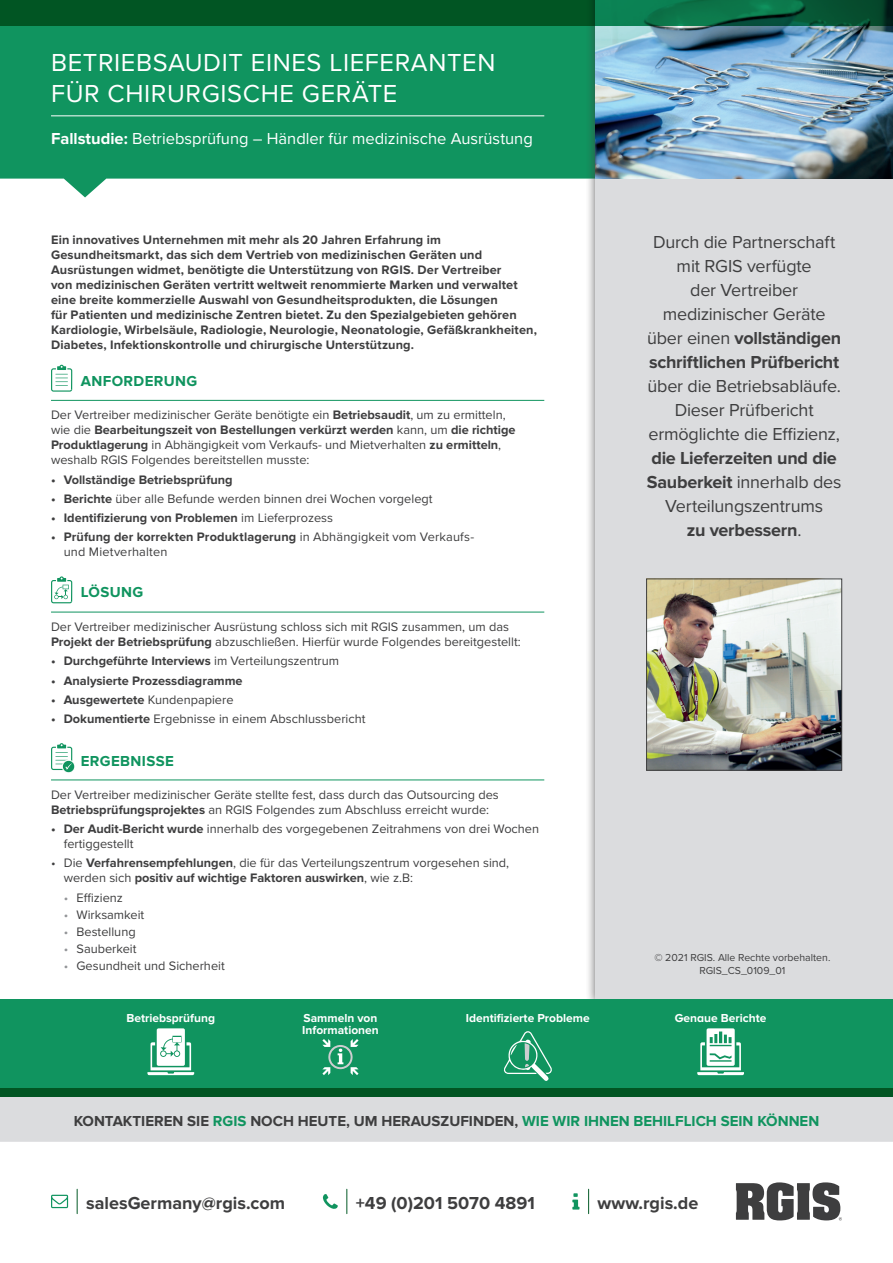
<style>
.page{position:relative;width:893px;height:1263px;background:#fff}
.page>*{position:absolute;margin:0;border:0;box-sizing:border-box;transform-origin:0 0}
.t1{font:25.5px/30.6px "Proxima Nova";letter-spacing:.025em;color:#fff}
.t2{font:18px/24px "Proxima Nova";letter-spacing:-.01em;color:#3e3e3f;text-align:center}
.t3{font:700 18px/24px "Proxima Nova";color:#3e3e3f;text-align:center}
.t4{font:16.5px "Proxima Nova";color:#fff}
.t5{font:700 15px "Proxima Nova";color:#3e3e3f}
.t6{font:700 15px "Proxima Nova";letter-spacing:.025em;color:#10945f}
.t7{font:12.75px/15px "Proxima Nova";color:#3e3e3f}
.t8{font:700 12.75px/15px "Proxima Nova";letter-spacing:.01em;color:#3e3e3f}
.t9{font:700 12px/12px "Proxima Nova";color:#fff}
.t10{font:700 12px "Proxima Nova A";color:#fff}
.t11{font:10.5px/12.6px "Proxima Nova";color:#3e3e3f;text-align:center}
.s1{font-weight:700}
.s2{font-weight:400}
.s3{color:#939598}
.s4{color:#10945f}
</style>
<div class="page">
<svg style="left:588px;top:1189px;width:1px;height:24px"></svg>
<svg style="left:572px;top:1193px;width:7px;height:16px"></svg>
<svg style="left:77px;top:1189px;width:1px;height:24px"></svg>
<svg style="left:51px;top:1195px;width:17px;height:13px"></svg>
<svg style="left:346px;top:1189px;width:1px;height:24px"></svg>
<svg style="left:323px;top:1194px;width:15px;height:15px"></svg>
<svg style="left:736px;top:1182px;width:106px;height:38px"></svg>
<svg style="left:0;top:26px;width:585px;height:171px;background:#299f70"></svg>
<hr style="left:51px;top:116px;width:493px;height:1px;background:#fff">
<hr style="left:51px;top:400px;width:493px;height:1px;background:#10945f">
<hr style="left:51px;top:612px;width:493px;height:1px;background:#10945f">
<hr style="left:51px;top:780px;width:493px;height:1px;background:#10945f">
<svg style="left:51px;top:365px;width:22px;height:27px"></svg>
<svg style="left:51px;top:576px;width:22px;height:27px"></svg>
<svg style="left:51px;top:743px;width:24px;height:30px"></svg>
<div style="left:585px;top:0;width:308px;height:1010px;background:#3e3e3f;opacity:.75"></div>
<div style="left:595px;top:0;width:298px;height:1001px;background:#dbdcde"></div>
<img style="left:648px;top:581px;width:192px;height:187px">
<div style="left:646px;top:579px;width:196px;height:191px;border:1px solid #3e3e3f"></div>
<img style="left:595px;top:26px;width:298px;height:153px">
<svg style="left:0;top:0;width:893px;height:26px;background:#035a2c"></svg>
<div style="left:0;top:1097px;width:893px;height:45px;background:#dbdcde"></div>
<div style="left:0;top:999px;width:893px;height:98px;background:#10945f"></div>
<div style="left:0;top:1089px;width:893px;height:8px;background:#015523"></div>
<svg style="left:147px;top:1028px;width:47px;height:47px"></svg>
<svg style="left:322px;top:1039px;width:37px;height:36px"></svg>
<svg style="left:697px;top:1028px;width:47px;height:47px"></svg>
<svg style="left:503px;top:1031px;width:49px;height:50px"></svg>
<h1 class="t1" style="left:51px;top:46px;width:446px">BETRIEBSAUDIT EINES LIEFERANTEN<br>FÜR CHIRURGISCHE GERÄTE</h1>
<p class="t4" style="left:51px;top:126px;width:483px"><span class="s1">Fallstudie:</span> Betriebsprüfung – Händler für medizinische Ausrüstung</p>
<p class="t8" style="left:51px;top:233px;width:488px">Ein innovatives Unternehmen mit mehr als 20 Jahren Erfahrung im Gesundheitsmarkt, das sich dem Vertrieb von medizinischen Geräten und Ausrüstungen widmet, benötigte die Unterstützung von RGIS. Der Vertreiber<br>von medizinischen Geräten vertritt weltweit renommierte Marken und verwaltet eine breite kommerzielle Auswahl von Gesundheitsprodukten, die Lösungen<br>für Patienten und medizinische Zentren bietet. Zu den Spezialgebieten gehören Kardiologie, Wirbelsäule, Radiologie, Neurologie, Neonatologie, Gefäßkrankheiten, Diabetes, Infektionskontrolle und chirurgische Unterstützung.</p>
<p class="t6" style="left:81px;top:372px;width:118px">ANFORDERUNG</p>
<p class="t7" style="left:51px;top:407px;width:466px">Der Vertreiber medizinischer Geräte benötigte ein <span class="s1">Betriebsaudit</span>, um zu ermitteln, wie die <span class="s1">Bearbeitungszeit von Bestellungen verkürzt werden</span> kann, um <span class="s1">die richtige Produktlagerung</span> in Abhängigkeit vom Verkaufs- und Mietverhalten <span class="s1">zu ermitteln</span>, weshalb RGIS Folgendes bereitstellen musste:</p>
<p class="t8" style="left:51px;top:472px;width:183px">• Vollständige Betriebsprüfung</p>
<p class="t7" style="left:51px;top:491px;width:383px"><span class="s1">• Berichte</span> über alle Befunde werden binnen drei Wochen vorgelegt</p>
<p class="t8" style="left:51px;top:511px;width:284px">• Identifizierung von Problemen <span class="s2">im Lieferprozess</span></p>
<p class="t7" style="left:64px;top:529px;width:412px;text-indent:-13px"><span class="s1">• Prüfung der korrekten Produktlagerung</span> in Abhängigkeit vom Verkaufs&shy;und Mietverhalten</p>
<p class="t6" style="left:81px;top:584px;width:64px">LÖSUNG</p>
<p class="t7" style="left:51px;top:619px;width:471px">Der Vertreiber medizinischer Ausrüstung schloss sich mit RGIS zusammen, um das<br><span class="s1">Projekt der Betriebsprüfung</span> abzuschließen. Hierfür wurde Folgendes bereitgestellt:</p>
<p class="t8" style="left:51px;top:654px;width:290px">• Durchgeführte Interviews <span class="s2">im Verteilungszentrum</span></p>
<p class="t8" style="left:51px;top:673px;width:193px">• Analysierte Prozessdiagramme</p>
<p class="t8" style="left:51px;top:693px;width:184px">• Ausgewertete <span class="s2">Kundenpapiere</span></p>
<p class="t7" style="left:51px;top:711px;width:316px"><span class="s1">• Dokumentierte</span> Ergebnisse in einem Abschlussbericht</p>
<p class="t6" style="left:81px;top:752px;width:95px">ERGEBNISSE</p>
<p class="t7" style="left:51px;top:787px;width:449px">Der Vertreiber medizinischer Geräte stellte fest, dass durch das Outsourcing des<br><span class="s1">Betriebsprüfungsprojektes</span> an RGIS Folgendes zum Abschluss erreicht wurde:</p>
<p class="t7" style="left:64px;top:821px;width:477px;text-indent:-13px"><span class="s1">• Der Audit-Bericht wurde</span> innerhalb des vorgegebenen Zeitrahmens von drei Wochen fertiggestellt</p>
<p class="t7" style="left:64px;top:855px;width:447px;text-indent:-13px">• Die <span class="s1">Verfahrensempfehlungen</span>, die für das Verteilungszentrum vorgesehen sind, werden sich <span class="s1">positiv auf wichtige Faktoren auswirken</span>, wie z.B:</p>
<p class="t7" style="left:64px;top:889px;width:61px"><span class="s3">•</span> Effizienz</p>
<p class="t7" style="left:64px;top:906px;width:82px"><span class="s3">•</span> Wirksamkeit</p>
<p class="t7" style="left:64px;top:924px;width:73px"><span class="s3">•</span> Bestellung</p>
<p class="t7" style="left:64px;top:941px;width:74px"><span class="s3">•</span> Sauberkeit</p>
<p class="t7" style="left:64px;top:958px;width:163px"><span class="s3">•</span> Gesundheit und Sicherheit</p>
<h2 class="t2" style="left:647px;top:229px;width:196px">Durch die Partnerschaft mit RGIS verfügte<br>der Vertreiber medizinischer Geräte über einen <span class="s1">vollständigen schriftlichen Prüfbericht</span></h2>
<h2 class="t2" style="left:647px;top:373px;width:195px">über die Betriebsabläufe.<br>Dieser Prüfbericht ermöglichte die Effizienz,</h2>
<h2 class="t3" style="left:647px;top:447px;width:196px">die Lieferzeiten und die<br>Sauberkeit <span class="s2">innerhalb des<br>Verteilungszentrums<br></span>zu verbessern<span class="s2">.</span></h2>
<p class="t11" style="left:654px;top:951px;width:177px">© 2021 RGIS. Alle Rechte vorbehalten.<br>RGIS_CS_0109_01</p>
<p class="t9" style="left:126px;top:1012px;width:90px">Betriebsprüfung</p>
<p class="t9" style="left:302px;top:1012px;width:78px">Sammeln von<br>Informationen</p>
<p class="t9" style="left:466px;top:1012px;width:125px">Identifizierte Probleme</p>
<p class="t10" style="left:675px;top:1011px;width:93px">Genaue Berichte</p>
<p class="t5" style="left:74px;top:1112px;width:747px">KONTAKTIEREN SIE <span class="s4">RGIS</span> NOCH HEUTE, UM HERAUSZUFINDEN, <span class="s4">WIE WIR IHNEN BEHILFLICH SEIN KÖNNEN</span></p>
<h2 class="t3" style="left:86px;top:1191px;width:201px">salesGermany@rgis.com</h2>
<h2 class="t3" style="left:356px;top:1191px;width:180px">+49 (0)201 5070 4891</h2>
<h2 class="t3" style="left:598px;top:1191px;width:102px">www.rgis.de</h2>
</div>
